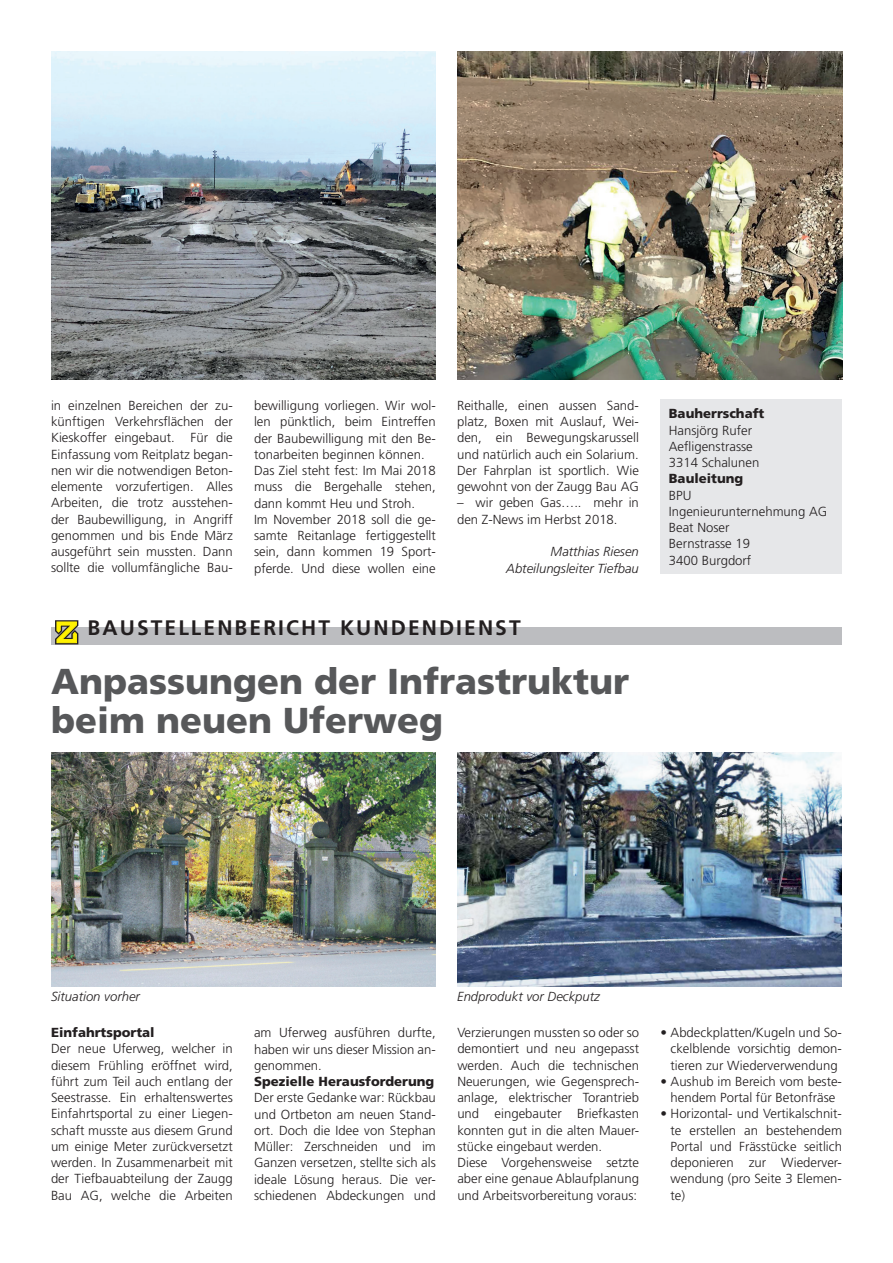
<style>
.page{position:relative;width:893px;height:1263px;background:#fff}
.page>*{position:absolute;margin:0;border:0;box-sizing:border-box;transform-origin:0 0}
.t1{font:900 36px/39px "Frutiger";color:#57585a}
.t2{font:700 21px "Frutiger";letter-spacing:.1em;color:#231f20}
.t3{font:300 13.2px/16.2px "Frutiger";color:#231f20;text-align:justify}
.t4{font:italic 300 13.2px/16.2px "Frutiger";color:#231f20;text-align:right}
.t5{font:900 13.2px "Frutiger";color:#231f20}
</style>
<div class="page">
<img style="left:51px;top:51px;width:385px;height:329px">
<img style="left:457px;top:51px;width:385px;height:329px">
<div style="left:660px;top:400px;width:182px;height:174px;background:#e6e7e9"></div>
<div style="left:51px;top:627px;width:791px;height:17px;background:#bcbdc0"></div>
<svg style="left:55px;top:620px;width:23px;height:24px"></svg>
<img style="left:457px;top:753px;width:385px;height:233px">
<img style="left:51px;top:753px;width:385px;height:233px">
<p class="t3" style="left:51px;top:397px;width:183px">in einzelnen Bereichen der zu&shy;künftigen Verkehrsflächen der Kieskoffer eingebaut. Für die Einfassung vom Reitplatz began&shy;nen wir die notwendigen Beton&shy;elemente vorzufertigen. Alles Arbeiten, die trotz ausstehen&shy;der Baubewilligung, in Angriff genommen und bis Ende März ausgeführt sein mussten. Dann sollte die vollumfängliche Bau-</p>
<p class="t5" style="left:669px;top:406px;width:97px">Bauherrschaft</p>
<p class="t3" style="left:254px;top:397px;width:183px;text-align:left">bewilligung vorliegen. Wir wol&shy;len pünktlich, beim Eintreffen der Baubewilligung mit den Be&shy;tonarbeiten beginnen können.<br>Das Ziel steht fest: Im Mai 2018 muss die Bergehalle stehen, dann kommt Heu und Stroh.<br>Im November 2018 soll die ge&shy;samte Reitanlage fertiggestellt sein, dann kommen 19 Sport&shy;pferde. Und diese wollen eine</p>
<p class="t3" style="left:457px;top:397px;width:183px">Reithalle, einen aussen Sand&shy;platz, Boxen mit Auslauf, Wei&shy;den, ein Bewegungskarussell und natürlich auch ein Solarium.<br>Der Fahrplan ist sportlich. Wie gewohnt von der Zaugg Bau AG</p>
<p class="t3" style="left:669px;top:422px;width:92px;text-align:left">Hansjörg Rufer<br>Aefligenstrasse<br>3314 Schalunen</p>
<p class="t5" style="left:669px;top:471px;width:76px">Bauleitung</p>
<p class="t3" style="left:669px;top:487px;width:160px;text-align:left">BPU<br>Ingenieurunternehmung AG<br>Beat Noser<br>Bernstrasse 19<br>3400 Burgdorf</p>
<p class="t3" style="left:457px;top:495px;width:183px">– wir geben Gas….. mehr in den Z-News im Herbst 2018.</p>
<p class="t4" style="left:506px;top:543px;width:134px">Matthias Riesen<br>Abteilungsleiter Tiefbau</p>
<h2 class="t2" style="left:88px;top:615px;width:435px">BAUSTELLENBERICHT KUNDENDIENST</h2>
<h1 class="t1" style="left:51px;top:661px;width:580px">Anpassungen der Infrastruktur beim neuen Uferweg</h1>
<p class="t4" style="left:51px;top:988px;width:90px">Situation vorher</p>
<p class="t4" style="left:457px;top:988px;width:144px">Endprodukt vor Deckputz</p>
<p class="t5" style="left:51px;top:1024px;width:105px">Einfahrtsportal</p>
<p class="t3" style="left:51px;top:1041px;width:183px">Der neue Uferweg, welcher in diesem Frühling eröffnet wird, führt zum Teil auch entlang der Seestrasse. Ein erhaltenswertes Einfahrtsportal zu einer Liegen&shy;schaft musste aus diesem Grund um einige Meter zurückversetzt werden. In Zusammenarbeit mit der Tiefbauabteilung der Zaugg Bau AG, welche die Arbeiten</p>
<p class="t3" style="left:254px;top:1024px;width:183px">am Uferweg ausführen durfte, haben wir uns dieser Mission an&shy;genommen.</p>
<p class="t5" style="left:254px;top:1073px;width:182px">Spezielle Herausforderung</p>
<p class="t3" style="left:254px;top:1089px;width:183px">Der erste Gedanke war: Rückbau und Ortbeton am neuen Stand&shy;ort. Doch die Idee von Stephan Müller: Zerschneiden und im Ganzen versetzen, stellte sich als ideale Lösung heraus. Die ver&shy;schiedenen Abdeckungen und</p>
<p class="t3" style="left:457px;top:1024px;width:183px;text-align:left">Verzierungen mussten so oder so demontiert und neu angepasst werden. Auch die technischen<br>Neuerungen, wie Gegensprech&shy;anlage, elektrischer Torantrieb und eingebauter Briefkasten konnten gut in die alten Mauer&shy;stücke eingebaut werden.<br>Diese Vorgehensweise setzte aber eine genaue Ablaufplanung und Arbeitsvorbereitung voraus:</p>
<p class="t3" style="left:671px;top:1024px;width:173px;text-indent:-10px">• Abdeckplatten/Kugeln und So&shy;ckelblende vorsichtig demon&shy;tieren zur Wiederverwendung</p>
<p class="t3" style="left:660px;top:1073px;width:183px;text-align:center">• Aushub im Bereich vom beste&shy;hendem Portal für Betonfräse</p>
<p class="t3" style="left:671px;top:1106px;width:173px;text-indent:-10px">• Horizontal- und Vertikalschnit&shy;te erstellen an bestehendem Portal und Frässtücke seitlich deponieren zur Wiederver&shy;wendung (pro Seite 3 Elemen&shy;te)</p>
</div>
